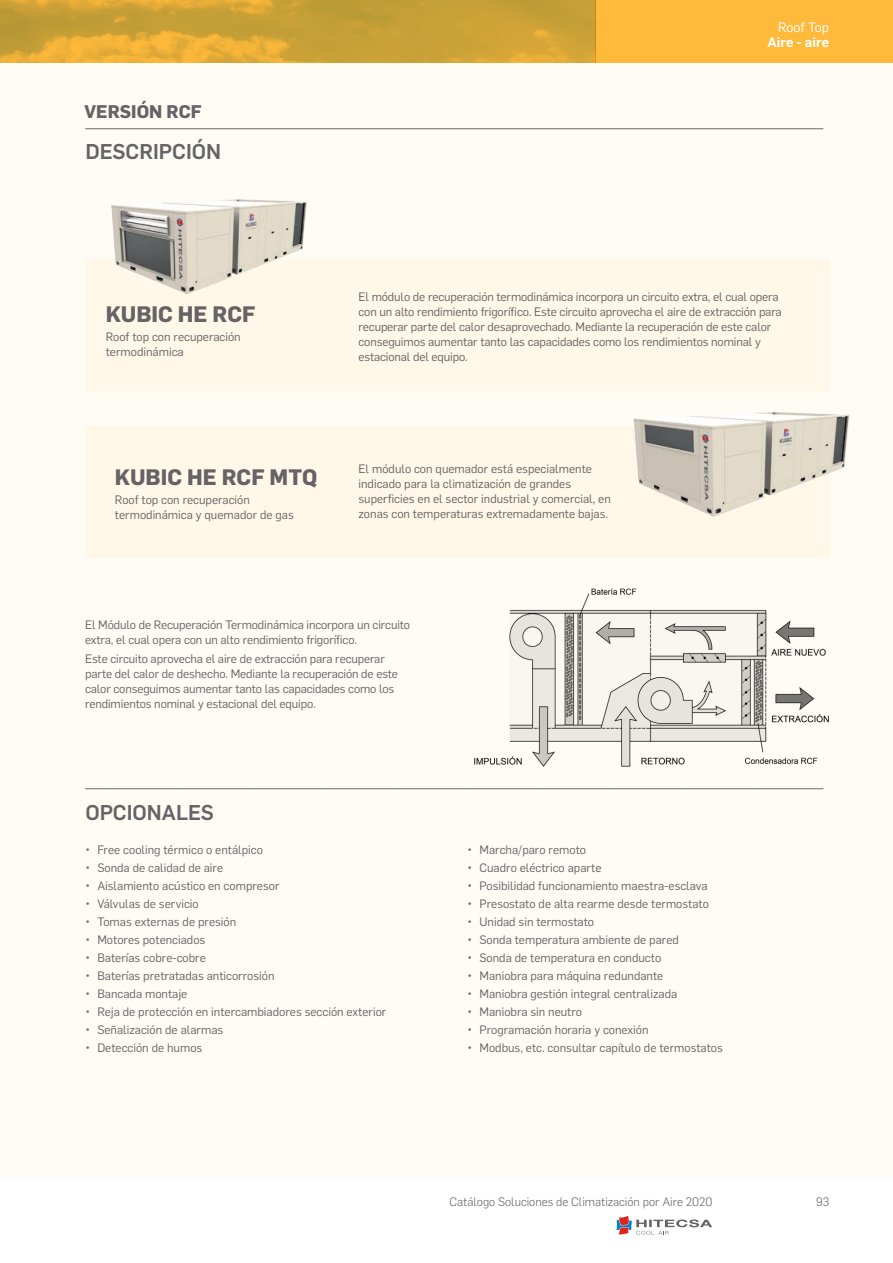
<style>
.page{position:relative;width:893px;height:1263px;background:#fff}
.page>*{position:absolute;margin:0;border:0;box-sizing:border-box;transform-origin:0 0}
.t1{font:700 22.05px "Flama";color:#656365}
.t2{font:500 21px "Flama";color:#656365}
.t3{font:18px "Flama";color:#656365}
.t4{font:700 18px "Flama";color:#656365}
.t5{font:600 13.5px "Flama";color:#fff}
.t6{font:13.5px "Flama";color:#fff}
.t7{font:12px/15px "Flama";color:#656365}
.t8{font:300 12px "Flama";color:#656365}
</style>
<div class="page">
<div style="left:595px;top:0;width:298px;height:64px;background:#ffba3b"></div>
<svg style="left:0;top:0;width:595px;height:63px;background:#d0a337"></svg>
<svg style="left:616px;top:1216px;width:96px;height:19px"></svg>
<div style="left:0;top:64px;width:893px;height:1114px;background:#fffcf5"></div>
<img style="left:474px;top:588px;width:355px;height:179px">
<div style="left:85px;top:259px;width:744px;height:132px;background:#fff7e7"></div>
<div style="left:85px;top:426px;width:744px;height:131px;background:#fff7e7"></div>
<img style="left:111px;top:199px;width:196px;height:95px">
<img style="left:633px;top:385px;width:217px;height:148px">
<h3 class="t4" style="left:85px;top:99px;width:119px">VERSIÓN RCF</h3>
<p class="t6" style="left:778px;top:18px;width:52px">Roof Top</p>
<p class="t5" style="left:767px;top:32px;width:63px">Aire - aire</p>
<h3 class="t3" style="left:85px;top:108px;width:740px">__________________________________________________________________________________</h3>
<h2 class="t2" style="left:85px;top:136px;width:137px">DESCRIPCIÓN</h2>
<h1 class="t1" style="left:106px;top:298px;width:151px">KUBIC HE RCF</h1>
<p class="t7" style="left:106px;top:329px;width:137px">Roof top con recuperación termodinámica</p>
<h1 class="t1" style="left:115px;top:461px;width:204px">KUBIC HE RCF MTQ</h1>
<p class="t7" style="left:115px;top:492px;width:180px">Roof top con recuperación termodinámica y quemador de gas</p>
<p class="t7" style="left:358px;top:288px;width:425px">El módulo de recuperación termodinámica incorpora un circuito extra, el cual opera con un alto rendimiento frigorífico. Este circuito aprovecha el aire de extracción para recuperar parte del calor desaprovechado. Mediante la recuperación de este calor conseguimos aumentar tanto las capacidades como los rendimientos nominal y estacional del equipo.</p>
<p class="t7" style="left:358px;top:460px;width:254px">El módulo con quemador está especialmente indicado para la climatización de grandes superficies en el sector industrial y comercial, en zonas con temperaturas extremadamente bajas.</p>
<p class="t7" style="left:85px;top:616px;width:327px">El Módulo de Recuperación Termodinámica incorpora un circuito extra, el cual opera con un alto rendimiento frigorífico.</p>
<p class="t7" style="left:85px;top:650px;width:314px">Este circuito aprovecha el aire de extracción para recuperar parte del calor de deshecho. Mediante la recuperación de este calor conseguimos aumentar tanto las capacidades como los rendimientos nominal y estacional del equipo.</p>
<h3 class="t3" style="left:85px;top:768px;width:740px">__________________________________________________________________________________</h3>
<h2 class="t2" style="left:85px;top:797px;width:130px">OPCIONALES</h2>
<p class="t7" style="left:85px;top:841px;width:179px">• Free cooling térmico o entálpico</p>
<p class="t7" style="left:85px;top:859px;width:139px">• Sonda de calidad de aire</p>
<p class="t7" style="left:85px;top:877px;width:196px">• Aislamiento acústico en compresor</p>
<p class="t7" style="left:85px;top:895px;width:115px">• Válvulas de servicio</p>
<p class="t7" style="left:85px;top:913px;width:152px">• Tomas externas de presión</p>
<p class="t7" style="left:85px;top:931px;width:122px">• Motores potenciados</p>
<p class="t7" style="left:85px;top:949px;width:122px">• Baterías cobre-cobre</p>
<p class="t7" style="left:85px;top:967px;width:191px">• Baterías pretratadas anticorrosión</p>
<p class="t7" style="left:85px;top:985px;width:104px">• Bancada montaje</p>
<p class="t7" style="left:85px;top:1003px;width:303px">• Reja de protección en intercambiadores sección exterior</p>
<p class="t7" style="left:85px;top:1021px;width:139px">• Señalización de alarmas</p>
<p class="t7" style="left:85px;top:1039px;width:119px">• Detección de humos</p>
<p class="t7" style="left:467px;top:841px;width:120px">• Marcha/paro remoto</p>
<p class="t7" style="left:467px;top:859px;width:136px">• Cuadro eléctrico aparte</p>
<p class="t7" style="left:467px;top:877px;width:242px">• Posibilidad funcionamiento maestra-esclava</p>
<p class="t7" style="left:467px;top:895px;width:243px">• Presostato de alta rearme desde termostato</p>
<p class="t7" style="left:467px;top:913px;width:128px">• Unidad sin termostato</p>
<p class="t7" style="left:467px;top:931px;width:213px">• Sonda temperatura ambiente de pared</p>
<p class="t7" style="left:467px;top:949px;width:195px">• Sonda de temperatura en conducto</p>
<p class="t7" style="left:467px;top:967px;width:197px">• Maniobra para máquina redundante</p>
<p class="t7" style="left:467px;top:985px;width:211px">• Maniobra gestión integral centralizada</p>
<p class="t7" style="left:467px;top:1003px;width:116px">• Maniobra sin neutro</p>
<p class="t7" style="left:467px;top:1021px;width:183px">• Programación horaria y conexión</p>
<p class="t7" style="left:467px;top:1039px;width:257px">• Modbus, etc. consultar capítulo de termostatos</p>
<p class="t8" style="left:450px;top:1194px;width:264px">Catálogo Soluciones de Climatización por Aire 2020</p>
<p class="t8" style="left:816px;top:1194px;width:15px">93</p>
</div>
